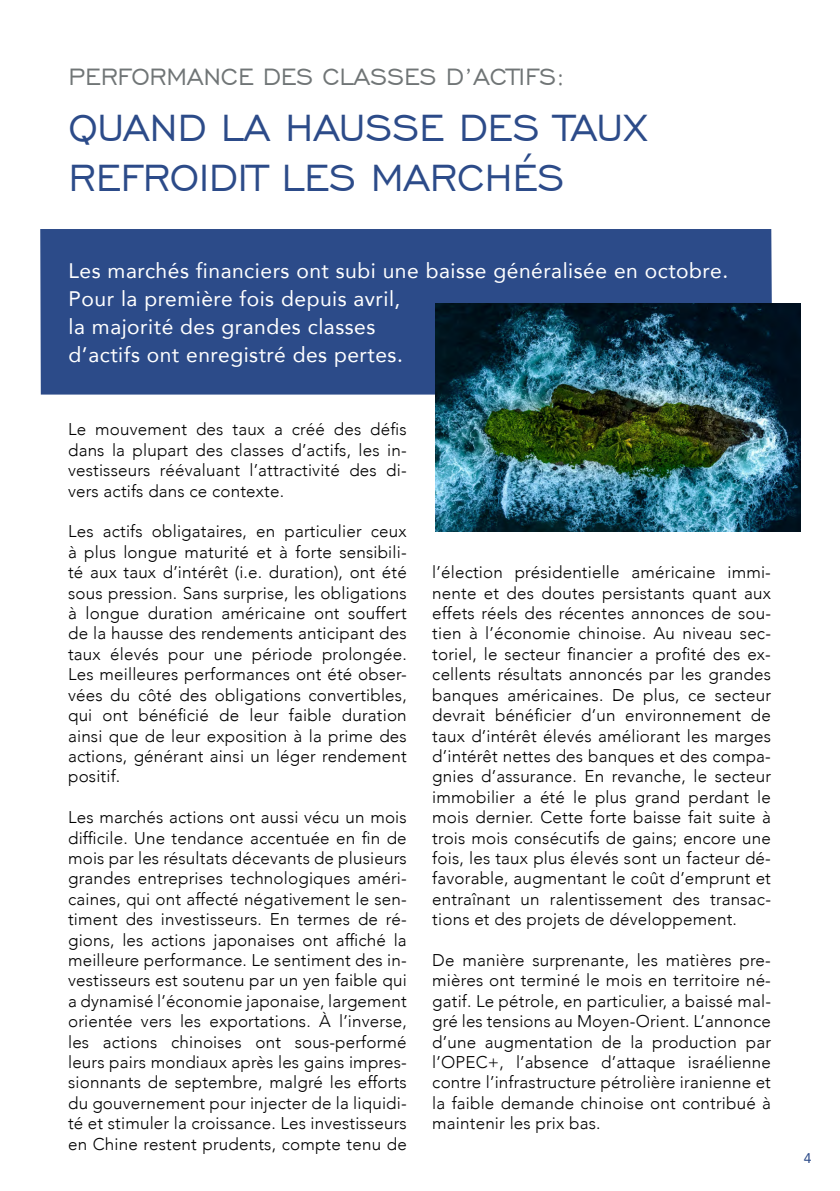
<style>
.page{position:relative;width:840px;height:1191px;background:#fff}
.page>*{position:absolute;margin:0;border:0;box-sizing:border-box;transform-origin:0 0}
.t1{font:48px/50px "Engravers Gothic BT";letter-spacing:-.01em;color:#2c4b89;scale:.96 1}
.t2{font:30px "Engravers Gothic BT";letter-spacing:-.01em;color:#707576;scale:.96 1}
.t3{font:21px/28px "Avenir";letter-spacing:.025em;color:#fff}
.t4{font:300 17px/20.4px "Avenir";letter-spacing:.01em;color:#000;text-align:justify}
.t5{font:14px "Avenir";color:#2c4b89}
</style>
<div class="page">
<div style="left:40px;top:229px;width:732px;height:165px;background:#2c4b89"></div>
<img style="left:435px;top:304px;width:364px;height:227px">
<h2 class="t2" style="left:69px;top:60px;width:519px">PERFORMANCE DES CLASSES D’ACTIFS:</h2>
<h1 class="t1" style="left:69px;top:102px;width:604px">QUAND LA HAUSSE DES TAUX<br>REFROIDIT LES MARCHÉS</h1>
<p class="t3" style="left:69px;top:256px;width:660px">Les marchés financiers ont subi une baisse généralisée en octobre.<br>Pour la première fois depuis avril,<br>la majorité des grandes classes<br>d’actifs ont enregistré des pertes.</p>
<p class="t4" style="left:68px;top:419px;width:340px">Le mouvement des taux a créé des défis dans la plupart des classes d’actifs, les in&shy;vestisseurs réévaluant l’attractivité des di&shy;vers actifs dans ce contexte.</p>
<p class="t4" style="left:68px;top:521px;width:340px">Les actifs obligataires, en particulier ceux à plus longue maturité et à forte sensibili&shy;té aux taux d’intérêt (i.e. duration), ont été sous pression. Sans surprise, les obligations à longue duration américaine ont souffert de la hausse des rendements anticipant des taux élevés pour une période prolongée.<br>Les meilleures performances ont été obser&shy;vées du côté des obligations convertibles, qui ont bénéficié de leur faible duration ainsi que de leur exposition à la prime des actions, générant ainsi un léger rendement positif.</p>
<p class="t4" style="left:68px;top:807px;width:340px">Les marchés actions ont aussi vécu un mois difficile. Une tendance accentuée en fin de mois par les résultats décevants de plusieurs grandes entreprises technologiques améri&shy;caines, qui ont affecté négativement le sen&shy;timent des investisseurs. En termes de ré&shy;gions, les actions japonaises ont affiché la meilleure performance. Le sentiment des in&shy;vestisseurs est soutenu par un yen faible qui a dynamisé l’économie japonaise, largement orientée vers les exportations. À l’inverse, les actions chinoises ont sous-performé leurs pairs mondiaux après les gains impres&shy;sionnants de septembre, malgré les efforts du gouvernement pour injecter de la liquidi&shy;té et stimuler la croissance. Les investisseurs en Chine restent prudents, compte tenu de</p>
<p class="t4" style="left:432px;top:562px;width:340px">l’élection présidentielle américaine immi&shy;nente et des doutes persistants quant aux effets réels des récentes annonces de sou&shy;tien à l’économie chinoise. Au niveau sec&shy;toriel, le secteur financier a profité des ex&shy;cellents résultats annoncés par les grandes banques américaines. De plus, ce secteur devrait bénéficier d’un environnement de taux d’intérêt élevés améliorant les marges d’intérêt nettes des banques et des compa&shy;gnies d’assurance. En revanche, le secteur immobilier a été le plus grand perdant le mois dernier. Cette forte baisse fait suite à trois mois consécutifs de gains; encore une fois, les taux plus élevés sont un facteur dé&shy;favorable, augmentant le coût d’emprunt et entraînant un ralentissement des transac&shy;tions et des projets de développement.</p>
<p class="t4" style="left:432px;top:950px;width:340px">De manière surprenante, les matières pre&shy;mières ont terminé le mois en territoire né&shy;gatif. Le pétrole, en particulier, a baissé mal&shy;gré les tensions au Moyen-Orient. L’annonce d’une augmentation de la production par l’OPEC+, l’absence d’attaque israélienne contre l’infrastructure pétrolière iranienne et la faible demande chinoise ont contribué à maintenir les prix bas.</p>
<p class="t5" style="left:803px;top:1146px;width:9px">4</p>
</div>
